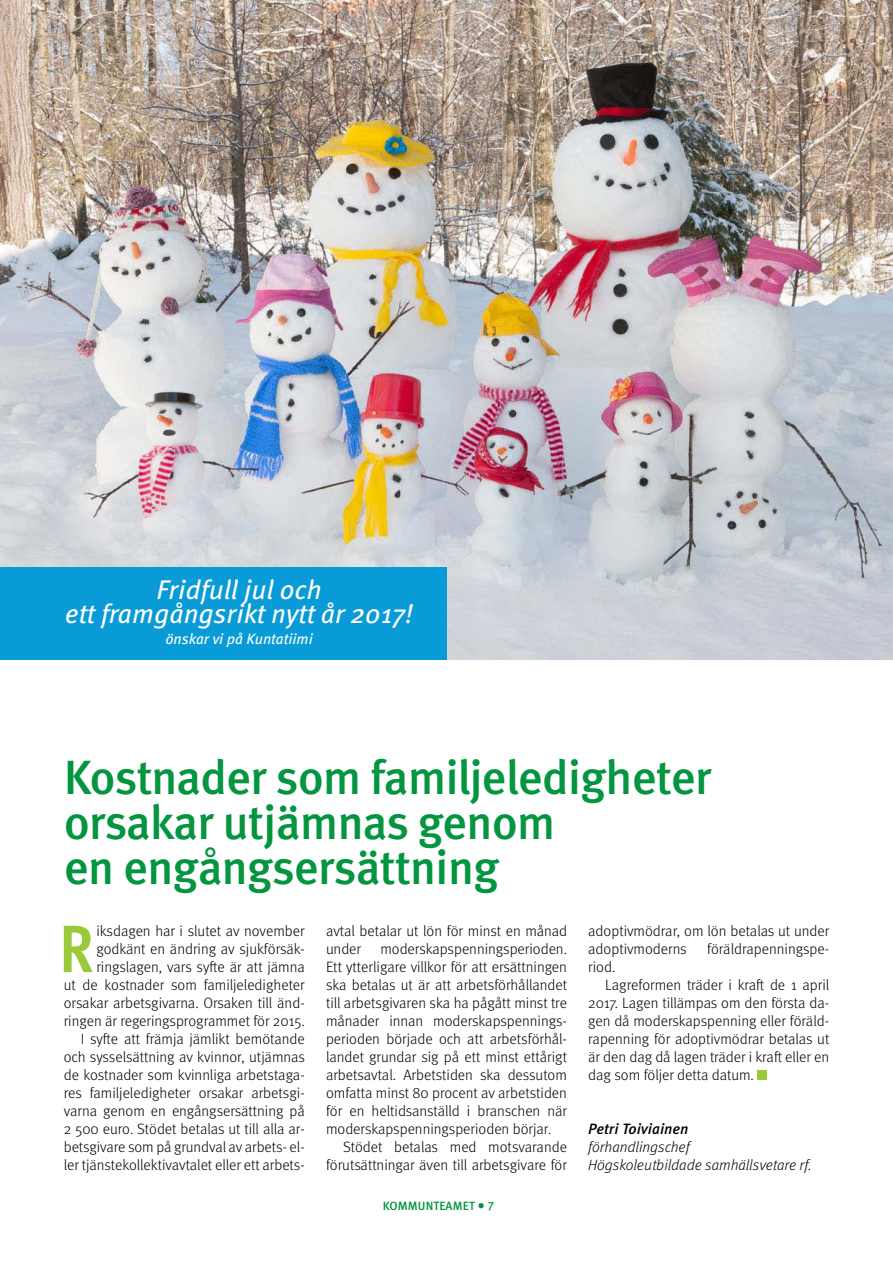
<style>
.page{position:relative;width:893px;height:1263px;background:#fff}
.page>*{position:absolute;margin:0;border:0;box-sizing:border-box;transform-origin:0 0}
.leipis_met_10_12_ANF{font:700 67.05px "Meta Cond OT";color:#9aca3c}
.ots_met_1_ru{font:500 48px/45px "Meta OT";letter-spacing:-.025em;color:#03953f}
.älä_met_ru{font:italic 27px/24px "Meta OT";color:#fff;text-align:center}
.leipis_met_10_12_ru{font:300 15px/18px "Meta OT";color:#000;text-align:justify}
.leipis_met_10_12_ANF-2{font:300 15px/18px "Meta OT";color:#000;text-align:right}
.kirjoittaja_tiedot_r{font:italic 300 15px "Meta OT";color:#000}
.älä_met_ru-2{font:italic 15px "Meta OT";color:#fff}
.kirjoittaja_met_ru{font:italic 500 15px "Meta OT";color:#000}
.t1{font:500 12px "Meta OT";letter-spacing:.01em;color:#03953f}
.s1{font-size:15px}
</style>
<div class="page">
<img style="left:0;top:0;width:893px;height:659px">
<div style="left:0;top:567px;width:446px;height:92px;background:#089bd7"></div>
<div style="left:757px;top:1071px;width:10px;height:9px;background:#9aca3c"></div>
<p class="älä_met_ru" style="left:65px;top:578px;width:350px">Fridfull jul och<br>ett framgångsrikt nytt år 2017!</p>
<p class="älä_met_ru-2" style="left:165px;top:630px;width:149px">önskar vi på Kuntatiimi</p>
<p class="ots_met_1_ru" style="left:64px;top:756px;width:649px">Kostnader som familjeledigheter orsakar utjämnas genom</p>
<p class="ots_met_1_ru" style="left:64px;top:846px;width:437px">en engångsersättning</p>
<p class="leipis_met_10_12_ANF-2" style="left:64px;top:922px;width:242px">iksdagen har i slutet av november godkänt en ändring av sjukförsäk&shy;ringslagen, vars syfte är att jämna<br>ut de kostnader som familjeledigheter orsakar arbetsgivarna. Orsaken till änd&shy;ringen är regeringsprogrammet för 2015.</p>
<p class="leipis_met_10_12_ru" style="left:64px;top:1030px;width:243px;text-indent:17px">I syfte att främja jämlikt bemötande och sysselsättning av kvinnor, utjämnas de kostnader som kvinnliga arbetstaga&shy;res familjeledigheter orsakar arbetsgi&shy;varna genom en engångsersättning på 2 500 euro. Stödet betalas ut till alla ar&shy;betsgivare som på grundval av arbets- el&shy;ler tjänstekollektivavtalet eller ett arbets-</p>
<p class="leipis_met_10_12_ANF" style="left:59px;top:906px;width:36px">R</p>
<p class="leipis_met_10_12_ru" style="left:326px;top:922px;width:243px">avtal betalar ut lön för minst en månad under</p>
<p class="leipis_met_10_12_ru" style="left:326px;top:940px;width:243px;text-indent:54px">moderskapspenningsperioden.<br>Ett ytterligare villkor för att ersättningen ska betalas ut är att arbetsförhållandet till arbetsgivaren ska ha pågått minst tre månader innan moderskapspennings&shy;perioden började och att arbetsförhål&shy;landet grundar sig på ett minst ettårigt arbetsavtal. Arbetstiden ska dessutom omfatta minst 80 procent av arbetstiden för en heltidsanställd i branschen när moderskapspenningsperioden börjar.</p>
<p class="leipis_met_10_12_ru" style="left:326px;top:1138px;width:242px;text-align:right">Stödet betalas med motsvarande förutsättningar även till arbetsgivare för</p>
<p class="t1" style="left:383px;top:1198px;width:113px">KOMMUNTEAMET <span class="s1">•</span> 7</p>
<p class="leipis_met_10_12_ru" style="left:588px;top:922px;width:242px">adoptivmödrar, om lön betalas ut under adoptivmoderns</p>
<p class="leipis_met_10_12_ru" style="left:707px;top:940px;width:124px">föräldrapenningspe-</p>
<p class="leipis_met_10_12_ru" style="left:588px;top:958px;width:29px">riod.</p>
<p class="leipis_met_10_12_ru" style="left:588px;top:976px;width:243px;text-indent:17px">Lagreformen träder i kraft de 1 april 2017. Lagen tillämpas om den första da&shy;gen då moderskapspenning eller föräld&shy;rapenning för adoptivmödrar betalas ut är den dag då lagen träder i kraft eller en dag som följer detta datum.</p>
<p class="kirjoittaja_met_ru" style="left:588px;top:1120px;width:102px">Petri Toiviainen</p>
<p class="kirjoittaja_tiedot_r" style="left:588px;top:1138px;width:103px">förhandlingschef</p>
<p class="kirjoittaja_tiedot_r" style="left:588px;top:1156px;width:225px">Högskoleutbildade samhällsvetare rf.</p>
</div>
